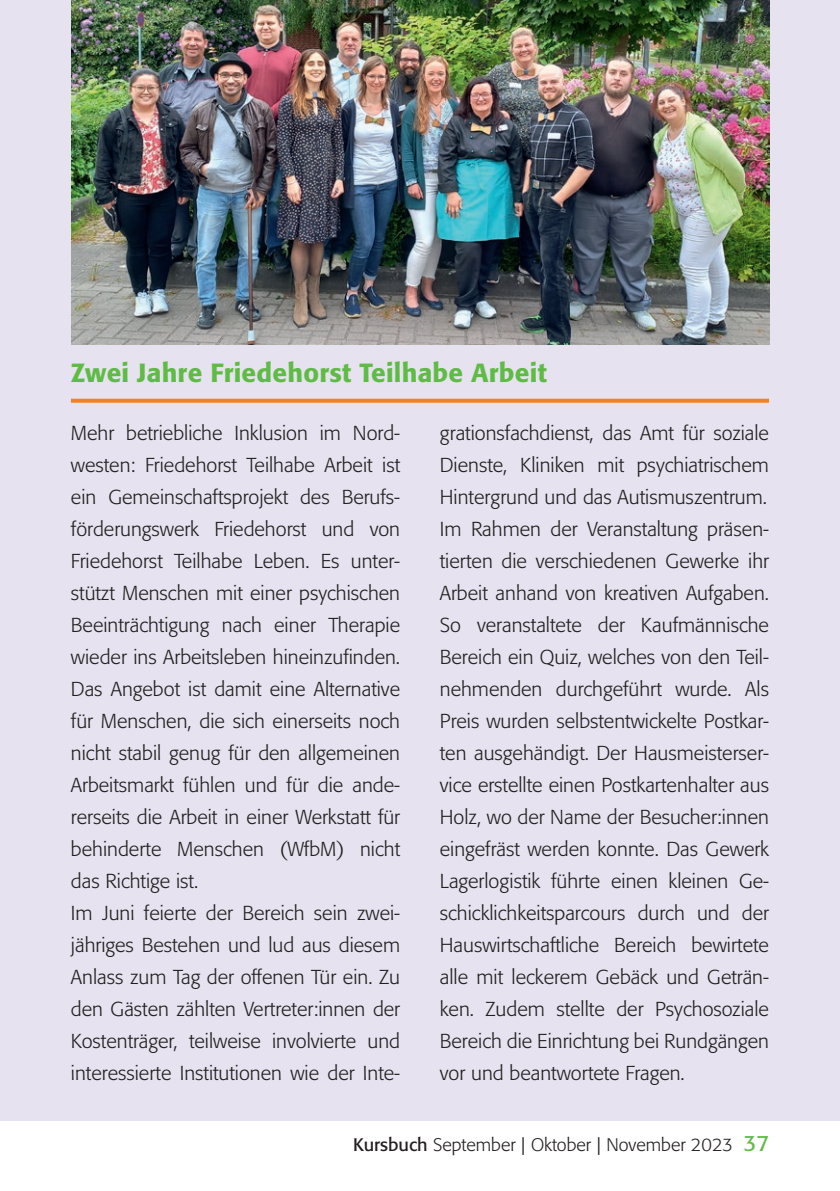
<style>
.page{position:relative;width:840px;height:1191px;background:#fff}
.page>*{position:absolute;margin:0;border:0;box-sizing:border-box;transform-origin:0 0}
.t1{font:500 26px "Formata";letter-spacing:.01em;color:#60bb46}
.t2{font:300 20px/32px "Formata";color:#231f20}
.t3{font:300 18px "Formata";color:#231f20}
.s1{font-weight:400}
.s2{font-weight:400;font-size:22px;color:#60bb46}
</style>
<div class="page">
<div style="left:0;top:0;width:839px;height:1120px;background:#e6e2ef"></div>
<img style="left:71px;top:0;width:697px;height:344px">
<svg style="left:71px;top:399px;width:697px;height:4px;background:#f3882e"></svg>
<h1 class="t1" style="left:71px;top:356px;width:477px">Zwei Jahre Friedehorst Teilhabe Arbeit</h1>
<p class="t2" style="left:71px;top:417px;width:330px">Mehr betriebliche Inklusion im Nord&shy;westen: Friedehorst Teilhabe Arbeit ist ein Gemeinschaftsprojekt des Berufs&shy;förderungswerk Friedehorst und von Friedehorst Teilhabe Leben. Es unter&shy;stützt Menschen mit einer psychischen Beeinträchtigung nach einer Therapie wieder ins Arbeitsleben hineinzufinden.<br>Das Angebot ist damit eine Alternative für Menschen, die sich einerseits noch nicht stabil genug für den allgemeinen Arbeitsmarkt fühlen und für die ande&shy;rerseits die Arbeit in einer Werkstatt für behinderte Menschen (WfbM) nicht das Richtige ist.<br>Im Juni feierte der Bereich sein zwei&shy;jähriges Bestehen und lud aus diesem Anlass zum Tag der offenen Tür ein. Zu den Gästen zählten Vertreter:innen der Kostenträger, teilweise involvierte und interessierte Institutionen wie der Inte-</p>
<p class="t2" style="left:439px;top:417px;width:330px;text-align:justify">grationsfachdienst, das Amt für soziale Dienste, Kliniken mit psychiatrischem Hintergrund und das Autismuszentrum.<br>Im Rahmen der Veranstaltung präsen&shy;tierten die verschiedenen Gewerke ihr Arbeit anhand von kreativen Aufgaben.<br>So veranstaltete der Kaufmännische Bereich ein Quiz, welches von den Teil&shy;nehmenden durchgeführt wurde. Als Preis wurden selbstentwickelte Postkar&shy;ten ausgehändigt. Der Hausmeisterser&shy;vice erstellte einen Postkartenhalter aus Holz, wo der Name der Besucher:innen eingefräst werden konnte. Das Gewerk Lagerlogistik führte einen kleinen Ge&shy;schicklichkeitsparcours durch und der Hauswirtschaftliche Bereich bewirtete alle mit leckerem Gebäck und Geträn&shy;ken. Zudem stellte der Psychosoziale Bereich die Einrichtung bei Rundgängen vor und beantwortete Fragen.</p>
<p class="t3" style="left:353px;top:1134px;width:417px"><span class="s1">Kursbuch</span> September | Oktober | November 2023 <span class="s2">37</span></p>
</div>
